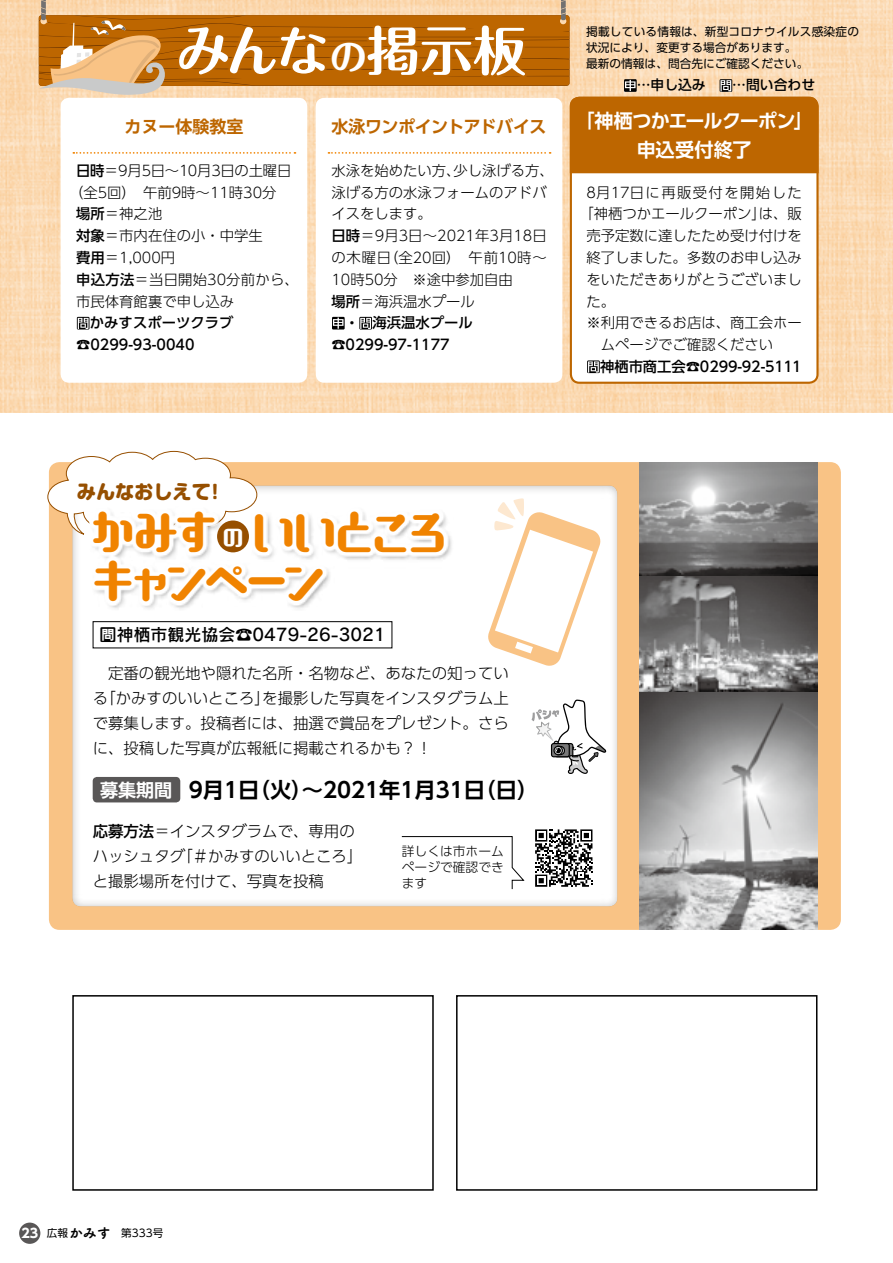
<style>
.page{position:relative;width:893px;height:1263px;background:#fff}
.page>*{position:absolute;margin:0;border:0;box-sizing:border-box;transform-origin:0 0}
.t1{font:700 53.1px "Maru Fo Pro";letter-spacing:-.02em;color:#fff}
.t2{font:47.85px/48.9px "Aokane Std EB";letter-spacing:-.17em;color:#f08300}
.t3{font:23.85px "Aokane Std EB";color:#fff}
.t4{font:700 21.3px "UD Shin Go Pr 6 De";color:#000}
.t5{font:700 19.2px/28.7px "UD Shin Go Pro De";letter-spacing:-.025em;color:#fff;text-align:center}
.t6{font:800 19.2px "Soft Go Std";color:#964f00}
.t7{font:700 18px "UD Shin Go Pr 6 De";color:#fff}
.t8{font:16.95px "Rodin Pro DB";color:#000}
.t9{font:700 16.95px "UD Shin Go Pr 6 De";letter-spacing:-.015em;color:#bd6600}
.t10{font:300 15.45px/25px "UD Shin Go Pr 6";color:#000}
.t11{font:300 14.4px "UD Shin Go Pro";color:#000}
.t12{font:500 14.4px/21.8px "UD Shin Go Pro";color:#000}
.t13{font:300 14.4px "UD Shin Go Pro";letter-spacing:-.02em;color:#000}
.t14{font:300 14.4px "UD Shin Go Pro";letter-spacing:.1em;color:#000}
.t15{font:500 13.8px "UD Shin Go Pro";color:#000}
.t16{font:13.8px "Tsuku A Rd Gothic Std E";color:#000}
.t17{font:300 12.75px/15.9px "UD Shin Go Pro";color:#000;text-align:justify}
.t18{font:700 12.75px "UD Shin Go Pro";color:#fff}
.t19{font:11.7px/15.9px "UD Shin Go Pro";color:#000}
.t20{font:10.65px "UD Shin Go Pro";color:#000}
.s1{font-size:37.05px}
.s2{font-weight:500}
.s3{font-weight:300}
.s4{font-family:"UD Shin Go Pr 6";font-size:10.65px}
</style>
<div class="page">
<img style="left:0;top:0;width:893px;height:412px">
<div style="left:571px;top:98px;width:246px;height:285px;background:#fff;border-radius:9px"></div>
<div style="left:570px;top:97px;width:249px;height:287px;border:2px solid #bd6600;border-radius:9px"></div>
<div style="left:51px;top:464px;width:788px;height:464px;background:#f9c385;border-radius:9px"></div>
<div style="left:49px;top:462px;width:792px;height:468px;border:4px solid #f9c385;border-radius:9px"></div>
<div style="left:59px;top:475px;width:573px;height:432px;background:#000;opacity:.3"></div>
<img style="left:640px;top:462px;width:177px;height:468px">
<div style="left:61px;top:98px;width:246px;height:285px;background:#fff;border-radius:9px"></div>
<svg style="left:76px;top:316px;width:13px;height:14px"></svg>
<svg style="left:77px;top:317px;width:13px;height:12px"></svg>
<div style="left:316px;top:98px;width:246px;height:285px;background:#fff;border-radius:9px"></div>
<svg style="left:332px;top:316px;width:13px;height:14px"></svg>
<svg style="left:332px;top:317px;width:13px;height:12px"></svg>
<svg style="left:359px;top:316px;width:13px;height:14px"></svg>
<svg style="left:359px;top:317px;width:13px;height:12px"></svg>
<svg style="left:587px;top:360px;width:13px;height:13px"></svg>
<div style="left:93px;top:622px;width:299px;height:26px;background:#fff"></div>
<div style="left:93px;top:621px;width:299px;height:27px;border:1px solid #000"></div>
<svg style="left:487px;top:498px;width:115px;height:169px"></svg>
<div style="left:93px;top:777px;width:87px;height:25px;background:#595757;border-radius:4px"></div>
<svg style="left:532px;top:699px;width:74px;height:75px;background:#dfdfdf"></svg>
<svg style="left:47px;top:451px;width:210px;height:84px"></svg>
<div style="left:89px;top:506px;width:365px;height:105px;background:#000;opacity:.75"></div>
<div style="left:89px;top:507px;width:359px;height:99px;background:#fff"></div>
<div style="left:217px;top:520px;width:32px;height:32px;background:#964f00;border-radius:50%"></div>
<div style="left:526px;top:821px;width:75px;height:74px;background:#fff"></div>
<svg style="left:535px;top:829px;width:57px;height:58px"></svg>
<div style="left:401px;top:836px;width:123px;height:53px;background:#fff"></div>
<div style="left:456px;top:995px;width:361px;height:196px;border:2px solid #000"></div>
<div style="left:72px;top:995px;width:362px;height:196px;border:2px solid #000"></div>
<svg style="left:39px;top:0;width:781px;height:174px"></svg>
<div style="left:19px;top:1222px;width:21px;height:22px;background:#595757;border-radius:50%"></div>
<h1 class="t1" style="left:177px;top:8px;width:351px">みんな<span class="s1">の</span>掲示板</h1>
<p class="t9" style="left:124px;top:113px;width:121px">カヌー体験教室</p>
<p class="t13" style="left:76px;top:159px;width:217px"><span class="s2">日時</span>＝9月5日〜10月3日の土曜日</p>
<p class="t11" style="left:69px;top:180px;width:209px">（全5回）　午前9時〜11時30分</p>
<p class="t11" style="left:76px;top:202px;width:88px"><span class="s2">場所</span>＝神之池</p>
<p class="t11" style="left:76px;top:224px;width:188px"><span class="s2">対象</span>＝市内在住の小・中学生</p>
<p class="t11" style="left:76px;top:246px;width:100px"><span class="s2">費用</span>＝1,000円</p>
<p class="t11" style="left:76px;top:268px;width:224px"><span class="s2">申込方法</span>＝当日開始30分前から、</p>
<p class="t11" style="left:76px;top:289px;width:159px">市民体育館裏で申し込み</p>
<p class="t12" style="left:76px;top:312px;width:159px;text-indent:14px">かみすスポーツクラブ<span class="s3">☎</span>0299-93-0040</p>
<p class="t9" style="left:332px;top:113px;width:217px">水泳ワンポイントアドバイス</p>
<p class="t11" style="left:453px;top:159px;width:102px">少し泳げる方、</p>
<p class="t11" style="left:331px;top:159px;width:131px">水泳を始めたい方、</p>
<p class="t11" style="left:331px;top:180px;width:217px">泳げる方の水泳フォームのアドバ</p>
<p class="t11" style="left:331px;top:202px;width:102px">イスをします。</p>
<p class="t11" style="left:331px;top:224px;width:217px"><span class="s2">日時</span>＝9月3日〜2021年3月18日</p>
<p class="t11" style="left:384px;top:246px;width:163px">（全20回）　午前10時〜</p>
<p class="t11" style="left:331px;top:246px;width:61px">の木曜日</p>
<p class="t11" style="left:331px;top:268px;width:183px">10時50分　※途中参加自由</p>
<p class="t11" style="left:331px;top:289px;width:145px"><span class="s2">場所</span>＝海浜温水プール</p>
<p class="t12" style="left:372px;top:312px;width:102px">海浜温水プール</p>
<p class="t15" style="left:345px;top:312px;width:15px">・</p>
<p class="t12" style="left:331px;top:333px;width:120px"><span class="s3">☎</span>0299-97-1177</p>
<p class="t19" style="left:586px;top:23px;width:274px">掲載している情報は、新型コロナウイルス感染症の状況により、変更する場合があります。<br>最新の情報は、問合先にご確認ください。</p>
<p class="t15" style="left:637px;top:74px;width:180px">…申し込み　 …問い合わせ</p>
<h3 class="t5" style="left:575px;top:106px;width:239px">「神栖つかエールクーポン「申込受付終了</h3>
<p class="t14" style="left:586px;top:180px;width:217px">8月17日に再販受付を開始した</p>
<p class="t11" style="left:579px;top:202px;width:224px">「神栖つかエールクーポンは」、販</p>
<p class="t11" style="left:586px;top:224px;width:217px">売予定数に達したため受け付けを</p>
<p class="t11" style="left:586px;top:246px;width:217px">終了しました。多数のお申し込み</p>
<p class="t11" style="left:586px;top:268px;width:217px">をいただきありがとうございまし</p>
<p class="t11" style="left:586px;top:289px;width:30px">た。</p>
<p class="t11" style="left:586px;top:311px;width:217px">※利用できるお店は、商工会ホー</p>
<p class="t11" style="left:601px;top:333px;width:174px">ムページでご確認ください</p>
<p class="t12" style="left:600px;top:355px;width:203px">神栖市商工会☎0299-92-5111</p>
<h3 class="t6" style="left:77px;top:478px;width:144px">みんなおしえて!</h3>
<h2 class="t2" style="left:89px;top:506px;width:240px">かみす<br>キャンペーン</h2>
<h2 class="t2" style="left:250px;top:506px;width:203px">いいところ</h2>
<h3 class="t3" style="left:221px;top:519px;width:25px">の</h3>
<p class="t8" style="left:99px;top:624px;width:288px">問神栖市観光協会☎0479-26-3021</p>
<p class="t10" style="left:93px;top:660px;width:418px;text-align:right">　定番の観光地や隠れた名所・名物など、あなたの知っていを撮影した写真をインスタグラム上</p>
<p class="t10" style="left:93px;top:685px;width:418px">「るかみすのいいところ」<br>で募集します。投稿者には、抽選で賞品をプレゼント。さらに、投稿した写真が広報紙に掲載されるかも?!</p>
<h3 class="t4" style="left:189px;top:772px;width:351px">9月1 （日火）〜2021年1月31 （日日(</h3>
<p class="t7" style="left:100px;top:775px;width:74px">募集期間</p>
<p class="t10" style="left:177px;top:818px;width:186px;text-indent:-85px"><span class="s2">応募方法</span>＝インスタグラムで、専用の「＃かみすのいいところ「</p>
<p class="t17" style="left:402px;top:842px;width:104px">詳しくは市ホームページで確認できます</p>
<p class="t10" style="left:93px;top:843px;width:233px">ハッシュタグ<br>と撮影場所を付けて、写真を投稿</p>
<p class="t18" style="left:21px;top:1223px;width:18px">23</p>
<p class="t16" style="left:47px;top:1222px;width:65px"><span class="s4">広報</span>かみす</p>
<p class="t20" style="left:121px;top:1224px;width:44px">第333号</p>
</div>
